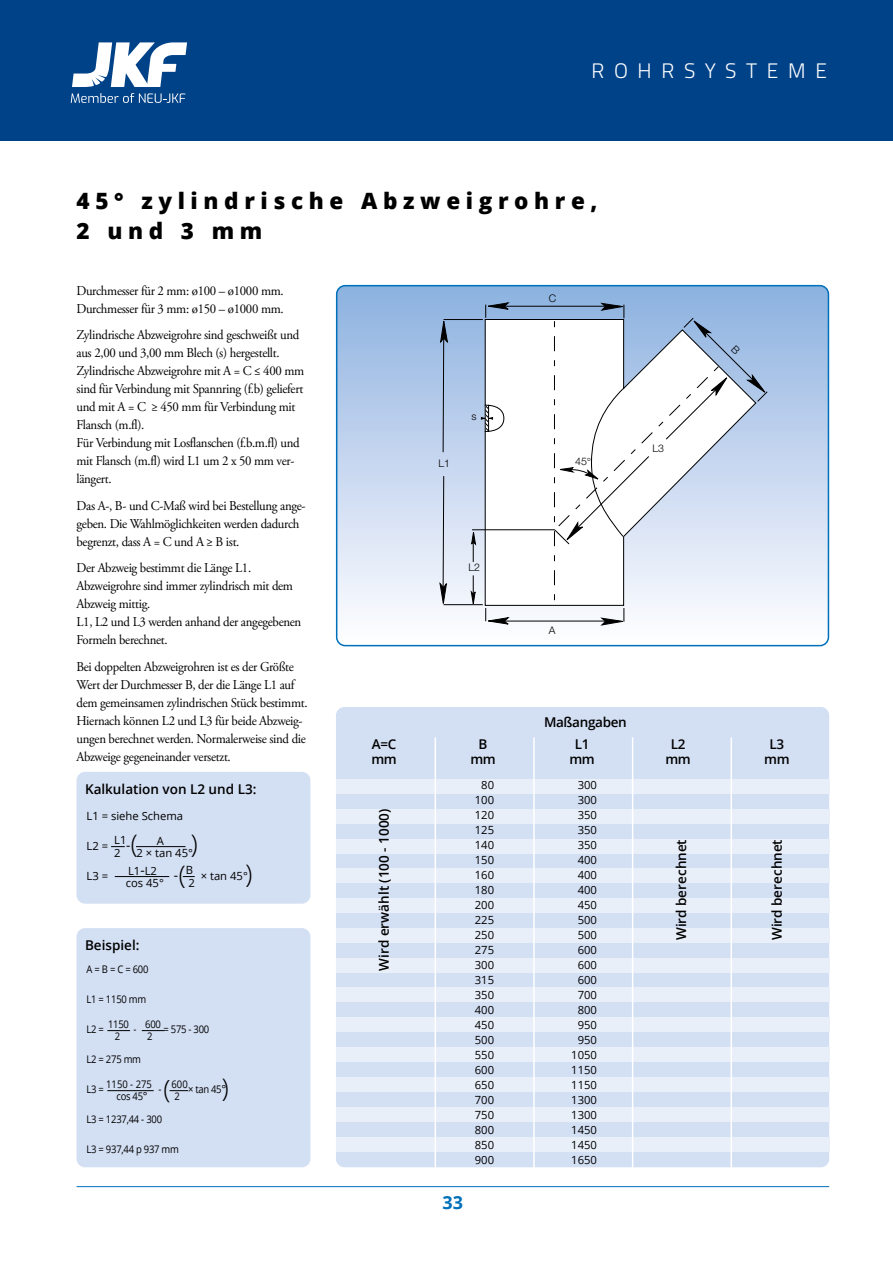
<style>
.page{position:relative;width:893px;height:1263px;background:#fff}
.page>*{position:absolute;margin:0;border:0;box-sizing:border-box;transform-origin:0 0}
.t1{font:300 25.5px "Open Sans";color:#000}
.t2{font:800 22.5px/30px "Open Sans";letter-spacing:.25em;color:#000}
.t3{font:300 21px "Titillium";letter-spacing:.46em;color:#fff}
.t4{font:700 18px "Open Sans";color:#0070ba}
.t5{font:13.5px/18px "Adobe Garamond Pro";letter-spacing:-.025em;color:#000;scale:.95 1}
.t6{font:600 13.5px "Open Sans";color:#000}
.t7{font:600 13.5px "Open Sans";letter-spacing:-.025em;color:#000}
.t8{font:13.5px "Open Sans";color:#000}
.t9{font:11.25px/15px "Open Sans";color:#000;text-align:center}
.t10{font:10.5px "Open Sans";letter-spacing:-.025em;color:#000;scale:.9 1}
.t11{font:300 10.5px "Helvetica Neue";color:#000}
.s1{font-size:13.5px}
.s2{font-size:11.25px}
</style>
<div class="page">
<div style="left:0;top:0;width:893px;height:140px;background:#004288"></div>
<div style="left:77px;top:772px;width:233px;height:132px;background:#d3dff3;border-radius:9px"></div>
<div style="left:336px;top:707px;width:493px;height:460px;background:#d3dff3;border-radius:9px"></div>
<div style="left:336px;top:779px;width:493px;height:15px;background:#e9eff9"></div>
<div style="left:336px;top:809px;width:493px;height:15px;background:#e9eff9"></div>
<div style="left:336px;top:839px;width:493px;height:14px;background:#e9eff9"></div>
<div style="left:336px;top:868px;width:493px;height:15px;background:#e9eff9"></div>
<div style="left:336px;top:898px;width:493px;height:15px;background:#e9eff9"></div>
<div style="left:336px;top:928px;width:493px;height:15px;background:#e9eff9"></div>
<div style="left:336px;top:958px;width:493px;height:14px;background:#e9eff9"></div>
<div style="left:336px;top:987px;width:493px;height:15px;background:#e9eff9"></div>
<div style="left:336px;top:1017px;width:493px;height:15px;background:#e9eff9"></div>
<div style="left:336px;top:1047px;width:493px;height:15px;background:#e9eff9"></div>
<div style="left:336px;top:1077px;width:493px;height:15px;background:#e9eff9"></div>
<div style="left:336px;top:1107px;width:493px;height:15px;background:#e9eff9"></div>
<div style="left:336px;top:1137px;width:493px;height:15px;background:#e9eff9"></div>
<hr style="left:435px;top:737px;width:1px;height:467px;background:#fff">
<hr style="left:533px;top:737px;width:2px;height:467px;background:#fff">
<hr style="left:632px;top:737px;width:1px;height:467px;background:#fff">
<hr style="left:730px;top:737px;width:2px;height:467px;background:#fff">
<div style="left:77px;top:928px;width:233px;height:239px;background:#d3dff3;border-radius:9px"></div>
<svg style="left:337px;top:286px;width:491px;height:360px"></svg>
<svg style="left:439px;top:319px;width:9px;height:287px;background:#a8b6cb"></svg>
<hr style="left:444px;top:319px;width:39px;height:1px;background:#000">
<hr style="left:444px;top:604px;width:39px;height:1px;background:#000">
<div style="left:336px;top:285px;width:493px;height:361px;border:2px solid #0070ba;border-radius:9px"></div>
<svg style="left:142px;top:1030px;width:22px;height:1px"></svg>
<svg style="left:107px;top:1030px;width:23px;height:1px"></svg>
<hr style="left:107px;top:1090px;width:47px;height:1px;background:#000">
<svg style="left:170px;top:1090px;width:18px;height:1px"></svg>
<svg style="left:111px;top:846px;width:14px;height:1px"></svg>
<hr style="left:136px;top:846px;width:49px;height:1px;background:#000">
<hr style="left:115px;top:876px;width:54px;height:1px;background:#000">
<svg style="left:183px;top:876px;width:12px;height:1px"></svg>
<hr style="left:77px;top:1186px;width:752px;height:1px;background:#0070ba">
<svg style="left:71px;top:42px;width:116px;height:61px"></svg>
<svg style="left:471px;top:302px;width:295px;height:323px"></svg>
<h3 class="t3" style="left:591px;top:55px;width:237px">ROHRSYSTEME</h3>
<h2 class="t2" style="left:77px;top:184px;width:522px">45° zylindrische Abzweigrohre,<br>2 und 3 mm</h2>
<p class="t5" style="left:77px;top:282px;width:220px">Durchmesser für 2 mm: ø100 – ø1000 mm.<br>Durchmesser für 3 mm: ø150 – ø1000 mm.</p>
<p class="t5" style="left:77px;top:326px;width:241px">Zylindrische Abzweigrohre sind geschweißt und aus 2,00 und 3,00 mm Blech (s) hergestellt.<br>Zylindrische Abzweigrohre mit A = C ≤ 400 mm sind für Verbindung mit Spannring (f.b) geliefert und mit A = C ≥ 450 mm für Verbindung mit Flansch (m.fl).<br>Für Verbindung mit Losflanschen (f.b.m.fl) und mit Flansch (m.fl) wird L1 um 2 x 50 mm ver&shy;längert.</p>
<p class="t5" style="left:77px;top:497px;width:243px">Das A-, B- und C-Maß wird bei Bestellung ange&shy;geben. Die Wahlmöglichkeiten werden dadurch begrenzt, dass A = C und A ≥ B ist.</p>
<p class="t5" style="left:77px;top:559px;width:238px">Der Abzweig bestimmt die Länge L1.<br>Abzweigrohre sind immer zylindrisch mit dem<br>Abzweig mittig.<br>L1, L2 und L3 werden anhand der angegebenen<br>Formeln berechnet.</p>
<p class="t5" style="left:77px;top:658px;width:245px">Bei doppelten Abzweigrohren ist es der Größte Wert der Durchmesser B, der die Länge L1 auf dem gemeinsamen zylindrischen Stück bestimmt.<br>Hiernach können L2 und L3 für beide Abzweig&shy;ungen berechnet werden. Normalerweise sind die Abzweige gegeneinander versetzt.</p>
<p class="t6" style="left:85px;top:780px;width:173px">Kalkulation von L2 und L3:</p>
<p class="t9" style="left:87px;top:808px;width:98px">L1 = siehe Schema</p>
<p class="t9" style="left:87px;top:838px;width:23px">L2 =</p>
<p class="t9" style="left:114px;top:845px;width:8px">2</p>
<h1 class="t1" style="left:191px;top:826px;width:8px">)</h1>
<h1 class="t1" style="left:131px;top:826px;width:8px">(</h1>
<p class="t9" style="left:114px;top:832px;width:14px">L1</p>
<p class="t9" style="left:157px;top:833px;width:9px">A</p>
<p class="t9" style="left:128px;top:863px;width:30px">L1<span class="s1">-</span>L2</p>
<p class="t9" style="left:186px;top:862px;width:9px">B</p>
<p class="t8" style="left:126px;top:835px;width:6px">-</p>
<p class="t9" style="left:136px;top:845px;width:58px">2 × tan 45°</p>
<h1 class="t1" style="left:245px;top:856px;width:8px">)</h1>
<h1 class="t1" style="left:179px;top:857px;width:8px">(</h1>
<p class="t9" style="left:201px;top:868px;width:49px">× tan 45°</p>
<p class="t9" style="left:87px;top:868px;width:23px">L3 =</p>
<p class="t8" style="left:174px;top:865px;width:6px">-</p>
<p class="t9" style="left:188px;top:875px;width:8px">2</p>
<p class="t9" style="left:126px;top:875px;width:40px">cos 45°</p>
<p class="t6" style="left:85px;top:936px;width:56px">Beispiel:</p>
<p class="t10" style="left:87px;top:962px;width:70px">A = B = C = 600</p>
<p class="t10" style="left:87px;top:992px;width:68px">L1 = 1150 mm</p>
<p class="t10" style="left:87px;top:1022px;width:21px">L2 =</p>
<p class="t10" style="left:115px;top:1029px;width:8px">2</p>
<p class="t10" style="left:108px;top:1017px;width:25px">1150</p>
<p class="t10" style="left:145px;top:1017px;width:19px">600</p>
<p class="t10" style="left:163px;top:1022px;width:52px">= 575 - 300</p>
<p class="t10" style="left:133px;top:1022px;width:5px">-</p>
<p class="t10" style="left:147px;top:1029px;width:8px">2</p>
<p class="t10" style="left:87px;top:1052px;width:62px">L2 = 275 mm</p>
<p class="t10" style="left:87px;top:1082px;width:21px">L3 =</p>
<p class="t10" style="left:117px;top:1089px;width:36px">cos 45<span class="s2">°</span></p>
<p class="t10" style="left:106px;top:1077px;width:52px">1150 - 275</p>
<h1 class="t1" style="left:222px;top:1070px;width:8px">)</h1>
<h1 class="t1" style="left:171px;top:1110px;width:8px;rotate:-180deg">)</h1>
<p class="t10" style="left:172px;top:1077px;width:20px">600</p>
<p class="t10" style="left:188px;top:1082px;width:44px">× tan 45<span class="s2">°</span></p>
<p class="t10" style="left:159px;top:1082px;width:5px">-</p>
<p class="t10" style="left:174px;top:1089px;width:8px">2</p>
<p class="t10" style="left:87px;top:1112px;width:85px">L3 = 1237,44 - 300</p>
<p class="t10" style="left:87px;top:1142px;width:104px">L3 = 937,44 p 937 mm</p>
<p class="t11" style="left:438px;top:457px;width:13px">L1</p>
<p class="t11" style="left:471px;top:410px;width:7px">s</p>
<p class="t11" style="left:469px;top:561px;width:13px">L2</p>
<p class="t11" style="left:549px;top:292px;width:9px">C</p>
<p class="t11" style="left:652px;top:441px;width:13px">L3</p>
<p class="t11" style="left:549px;top:624px;width:8px">A</p>
<p class="t7" style="left:544px;top:713px;width:84px">Maßangaben</p>
<p class="t6" style="left:372px;top:734px;width:26px">A=C</p>
<p class="t6" style="left:479px;top:734px;width:10px">B</p>
<p class="t6" style="left:575px;top:734px;width:16px">L1</p>
<p class="t6" style="left:671px;top:734px;width:16px">L2</p>
<p class="t6" style="left:770px;top:734px;width:16px">L3</p>
<p class="t6" style="left:371px;top:749px;width:27px">mm</p>
<p class="t6" style="left:470px;top:749px;width:27px">mm</p>
<p class="t6" style="left:569px;top:749px;width:27px">mm</p>
<p class="t6" style="left:665px;top:749px;width:27px">mm</p>
<p class="t6" style="left:764px;top:749px;width:27px">mm</p>
<p class="t6" style="left:375px;top:970px;width:163px;rotate:-90deg">Wird erwählt (100 - 1000)</p>
<h3 class="t4" style="left:443px;top:1189px;width:22px">33</h3>
<p class="t9" style="left:475px;top:777px;width:21px">80<br>100<br>120<br>125<br>140<br>150<br>160<br>180<br>200<br>225<br>250<br>275<br>300<br>315<br>350<br>400<br>450<br>500<br>550<br>600<br>650<br>700<br>750<br>800<br>850<br>900</p>
<p class="t9" style="left:571px;top:777px;width:27px">300<br>300<br>350<br>350<br>350<br>400<br>400<br>400<br>450<br>500<br>500<br>600<br>600<br>600<br>700<br>800<br>950<br>950<br>1050<br>1150<br>1150<br>1300<br>1300<br>1450<br>1450<br>1650</p>
<p class="t6" style="left:672px;top:940px;width:102px;rotate:-90deg">Wird berechnet</p>
<p class="t6" style="left:768px;top:940px;width:102px;rotate:-90deg">Wird berechnet</p>
</div>
